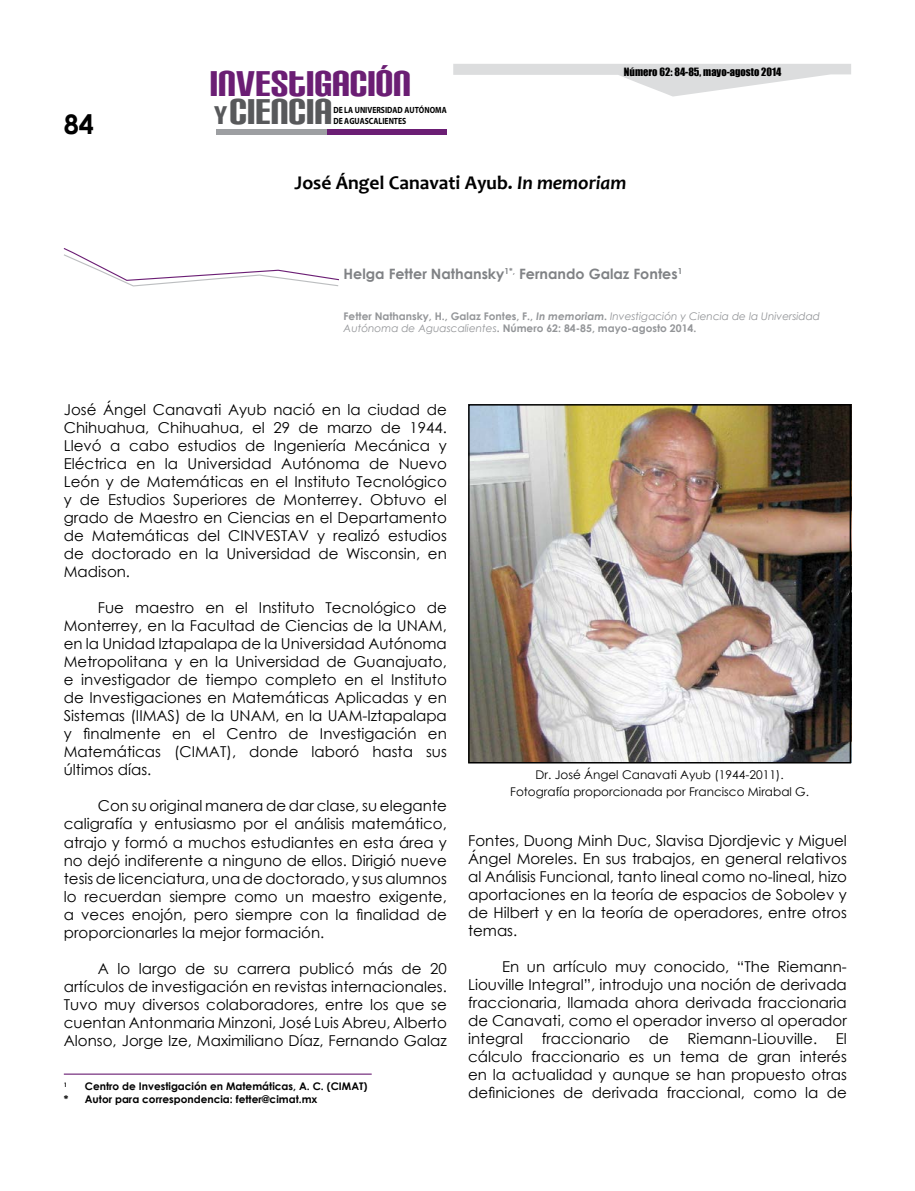
<style>
.page{position:relative;width:915px;height:1191px;background:#fff}
.page>*{position:absolute;margin:0;border:0;box-sizing:border-box;transform-origin:0 0}
.t1{font:43.05px "Carbon Block";color:#6b1e74}
.t2{font:43.05px "Carbon Block";color:#58595b}
.t3{font:700 27px "Century Gothic";color:#000}
.t4{font:700 19.5px "Candara";color:#000}
.t5{font:15px/18px "Century Gothic";color:#000;text-align:justify}
.t6{font:700 14.25px "Century Gothic";color:#808285}
.t7{font:12px/17.4px "Century Gothic";color:#000;text-align:center}
.t8{font:700 10.5px/12px "Century Gothic";color:#939598}
.t9{font:700 10.5px/12.6px "Century Gothic";color:#000}
.t10{font:10.5px "Impact";color:#000}
.t11{font:700 9px/10.5px "Myriad Pro";color:#000;scale:.85 1}
.t12{font:700 6.15px "Century Gothic";color:#000}
.s1{font-size:30.75px}
.s2{font-style:italic}
.s3{font-weight:400;font-style:italic}
</style>
<div class="page">
<svg style="left:453px;top:64px;width:397px;height:33px"></svg>
<div style="left:216px;top:129px;width:214px;height:6px;background:#9d9fa2"></div>
<div style="left:327px;top:129px;width:119px;height:6px;background:#6b1e74"></div>
<img style="left:471px;top:407px;width:376px;height:353px">
<hr style="left:64px;top:1073px;width:307px;height:1px;background:#6b1e74">
<svg style="left:63px;top:248px;width:276px;height:39px"></svg>
<div style="left:468px;top:404px;width:382px;height:359px;border:2px solid #000"></div>
<h2 class="t3" style="left:64px;top:107px;width:32px">84</h2>
<h1 class="t1" style="left:210px;top:62px;width:203px">INVESTIGACIÓN</h1>
<h1 class="t2" style="left:214px;top:91px;width:120px"><span class="s1">Y</span> CIENCIA</h1>
<p class="t11" style="left:333px;top:105px;width:135px">DE LA UNIVERSIDAD AUTÓNOMA<br>DE AGUASCALIENTES</p>
<p class="t10" style="left:623px;top:65px;width:159px">Número 62: 84-85, mayo-agosto 2014</p>
<h3 class="t4" style="left:294px;top:170px;width:333px">José Ángel Canavati Ayub. <span class="s2">In memoriam</span></h3>
<p class="t6" style="left:343px;top:265px;width:340px">Helga Fetter Nathansky<sup>1*,</sup> Fernando Galaz Fontes<sup>1</sup></p>
<p class="t8" style="left:343px;top:310px;width:478px">Fetter Nathansky, H., Galaz Fontes, F., <span class="s2">In memoriam</span>. <span class="s3">Investigación y Ciencia de la Universidad<br>Autónoma de Aguascalientes</span>. Número 62: 84-85, mayo-agosto 2014.</p>
<p class="t5" style="left:64px;top:401px;width:384px">José Ángel Canavati Ayub nació en la ciudad de Chihuahua, Chihuahua, el 29 de marzo de 1944.<br>Llevó a cabo estudios de Ingeniería Mecánica y Eléctrica en la Universidad Autónoma de Nuevo León y de Matemáticas en el Instituto Tecnológico y de Estudios Superiores de Monterrey. Obtuvo el grado de Maestro en Ciencias en el Departamento de Matemáticas del CINVESTAV y realizó estudios de doctorado en la Universidad de Wisconsin, en Madison.</p>
<p class="t5" style="left:64px;top:599px;width:384px;text-indent:34px">Fue maestro en el Instituto Tecnológico de Monterrey, en la Facultad de Ciencias de la UNAM, en la Unidad Iztapalapa de la Universidad Autónoma Metropolitana y en la Universidad de Guanajuato, e investigador de tiempo completo en el Instituto de Investigaciones en Matemáticas Aplicadas y en Sistemas (IIMAS) de la UNAM, en la UAM-Iztapalapa y finalmente en el Centro de Investigación en Matemáticas (CIMAT), donde laboró hasta sus últimos días.</p>
<p class="t5" style="left:64px;top:797px;width:384px;text-indent:34px">Con su original manera de dar clase, su elegante caligrafía y entusiasmo por el análisis matemático, atrajo y formó a muchos estudiantes en esta área y no dejó indiferente a ninguno de ellos. Dirigió nueve tesis de licenciatura, una de doctorado, y sus alumnos lo recuerdan siempre como un maestro exigente, a veces enojón, pero siempre con la finalidad de proporcionarles la mejor formación.</p>
<p class="t5" style="left:64px;top:959px;width:384px;text-indent:34px">A lo largo de su carrera publicó más de 20 artículos de investigación en revistas internacionales.<br>Tuvo muy diversos colaboradores, entre los que se cuentan Antonmaria Minzoni, José Luis Abreu, Alberto Alonso, Jorge Ize, Maximiliano Díaz, Fernando Galaz</p>
<p class="t12" style="left:64px;top:1080px;width:5px">1</p>
<p class="t9" style="left:64px;top:1079px;width:305px;text-indent:21px">Centro de Investigación en Matemáticas, A. C. (CIMAT) * Autor para correspondencia: fetter@cimat.mx</p>
<p class="t7" style="left:510px;top:765px;width:300px">Dr. José Ángel Canavati Ayub (1944-2011).<br>Fotografía proporcionada por Francisco Mirabal G.</p>
<p class="t5" style="left:468px;top:831px;width:380px">Fontes, Duong Minh Duc, Slavisa Djordjevic y Miguel Ángel Moreles. En sus trabajos, en general relativos al Análisis Funcional, tanto lineal como no-lineal, hizo aportaciones en la teoría de espacios de Sobolev y de Hilbert y en la teoría de operadores, entre otros temas.</p>
<p class="t5" style="left:468px;top:957px;width:380px;text-indent:34px">En un artículo muy conocido, “The Riemann-Liouville Integral”, introdujo una noción de derivada fraccionaria, llamada ahora derivada fraccionaria de Canavati, como el operador inverso al operador integral fraccionario de Riemann-Liouville. El cálculo fraccionario es un tema de gran interés en la actualidad y aunque se han propuesto otras definiciones de derivada fraccional, como la de</p>
</div>
